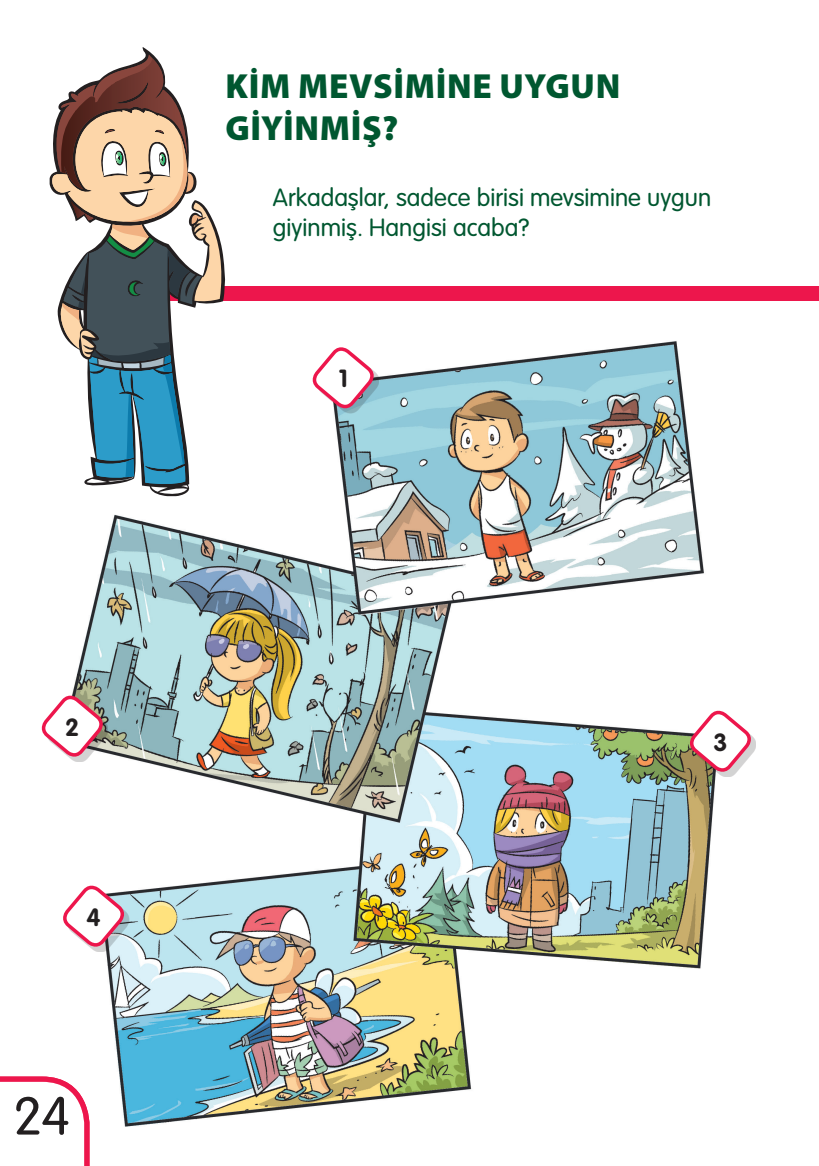
<style>
.page{position:relative;width:819px;height:1166px;background:#fff}
.page>*{position:absolute;margin:0;border:0;box-sizing:border-box;transform-origin:0 0}
.t1{font:300 52.5px "VAG Rounded Std";color:#231f20}
.t2{font:900 35px/42px "Myriad Pro";letter-spacing:.02em;color:#005730}
.t3{font:300 24.5px/29.8px "VAG Rounded Std";color:#005730}
.t4{font:700 24.5px "VAG Rounded Std";color:#231f20}
</style>
<div class="page">
<img style="left:49px;top:177px;width:707px;height:972px">
<div style="left:126px;top:286px;width:693px;height:15px;background:#ed164c"></div>
<svg style="left:0;top:1076px;width:89px;height:90px"></svg>
<svg style="left:50px;top:47px;width:175px;height:449px"></svg>
<svg style="left:50px;top:54px;width:174px;height:441px"></svg>
<div style="left:317px;top:352px;width:61px;height:61px;background:#231f20;opacity:.2"></div>
<svg style="left:310px;top:345px;width:66px;height:66px"></svg>
<div style="left:47px;top:700px;width:61px;height:61px;background:#231f20;opacity:.2"></div>
<svg style="left:41px;top:693px;width:64px;height:67px"></svg>
<div style="left:694px;top:716px;width:61px;height:61px;background:#231f20;opacity:.2"></div>
<svg style="left:687px;top:708px;width:66px;height:67px"></svg>
<div style="left:68px;top:890px;width:61px;height:61px;background:#231f20;opacity:.2"></div>
<svg style="left:61px;top:883px;width:65px;height:67px"></svg>
<h2 class="t2" style="left:225px;top:66px;width:396px">KİM MEVSİMİNE UYGUN<br>GİYİNMİŞ?</h2>
<p class="t3" style="left:273px;top:184px;width:439px">Arkadaşlar, sadece birisi mevsimine uygun giyinmiş. Hangisi acaba?</p>
<p class="t4" style="left:338px;top:364px;width:11px">1</p>
<p class="t4" style="left:65px;top:713px;width:16px">2</p>
<p class="t4" style="left:86px;top:902px;width:16px">4</p>
<h1 class="t1" style="left:14px;top:1086px;width:58px">24</h1>
<p class="t4" style="left:713px;top:728px;width:16px">3</p>
</div>
